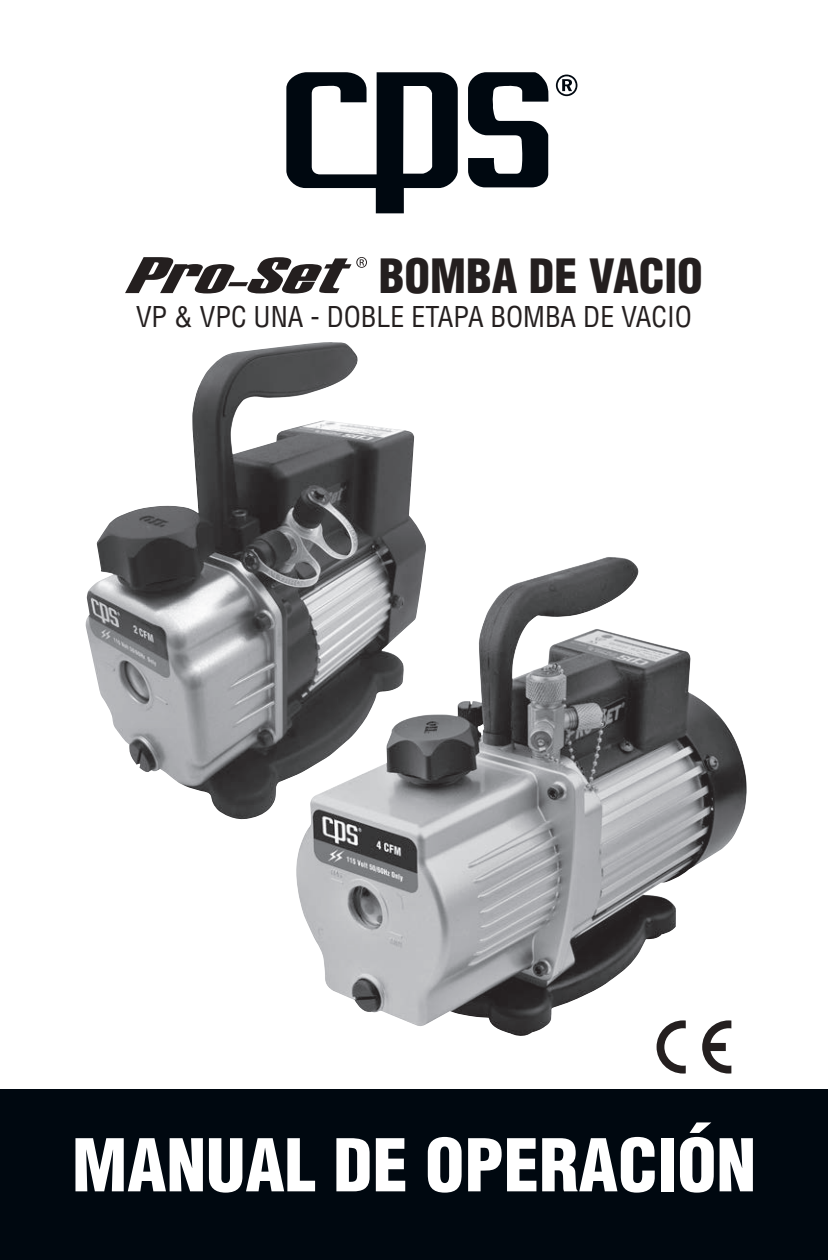
<style>
.page{position:relative;width:828px;height:1260px;background:#fff}
.page>*{position:absolute;margin:0;border:0;box-sizing:border-box;transform-origin:0 0}
.t1{font:900 condensed 70.8px "Helvetica";color:#fff}
.t2{font:900 condensed 46.2px "Helvetica";color:#241f1f}
.t3{font:condensed 28px "Helvetica";color:#241f1f}
</style>
<div class="page">
<svg style="left:125px;top:257px;width:242px;height:36px"></svg>
<div style="left:0;top:1090px;width:828px;height:170px;background:#000810"></div>
<svg style="left:468px;top:72px;width:81px;height:115px"></svg>
<svg style="left:286px;top:72px;width:172px;height:141px"></svg>
<svg style="left:556px;top:75px;width:21px;height:21px"></svg>
<svg style="left:657px;top:1037px;width:29px;height:37px"></svg>
<svg style="left:702px;top:1037px;width:29px;height:37px"></svg>
<img style="left:85px;top:342px;width:341px;height:478px">
<img style="left:295px;top:557px;width:452px;height:480px">
<h2 class="t2" style="left:379px;top:247px;width:325px">BOMBA DE VACIO</h2>
<p class="t3" style="left:136px;top:299px;width:557px">VP &amp; VPC UNA - DOBLE ETAPA BOMBA DE VACIO</p>
<h1 class="t1" style="left:72px;top:1121px;width:685px">MANUAL DE OPERACIÓN</h1>
</div>
